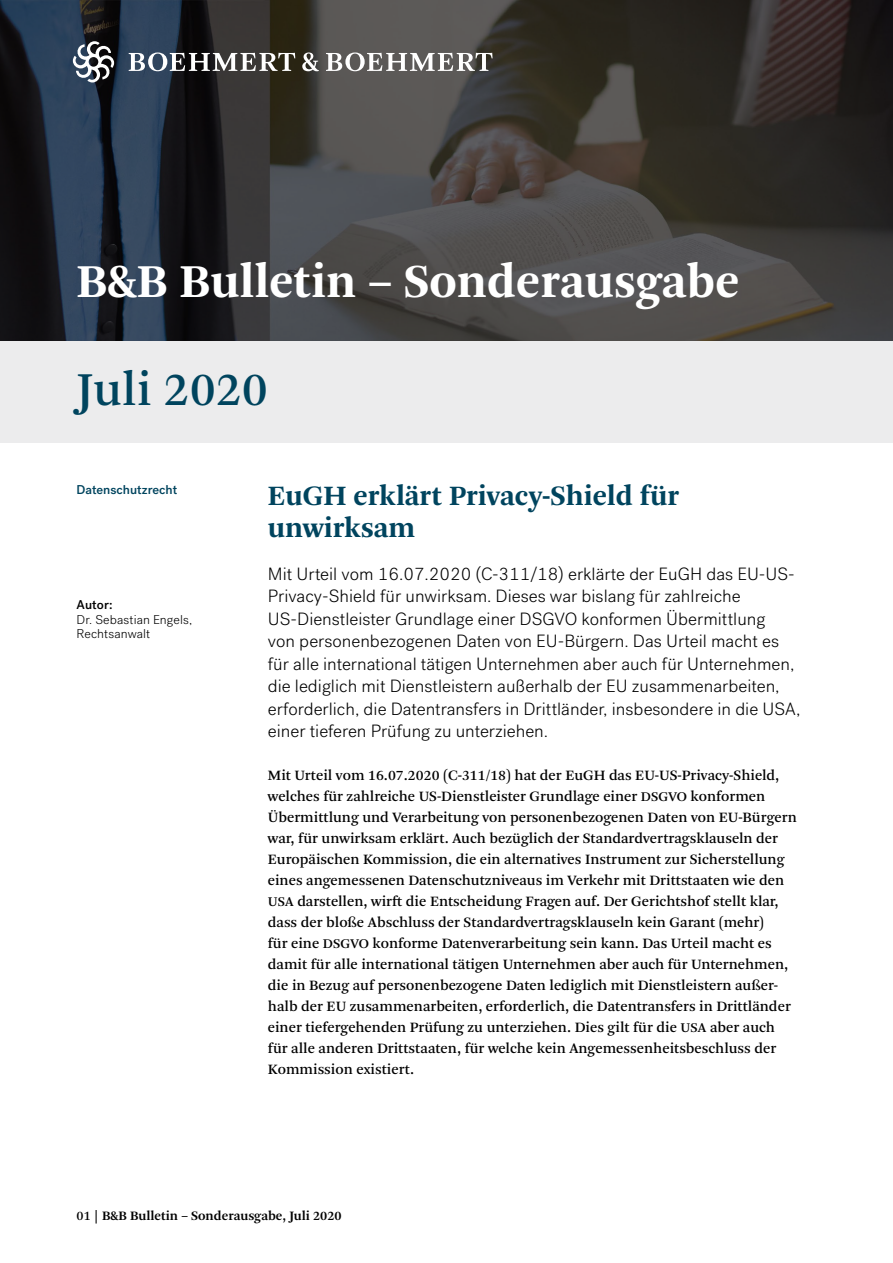
<style>
.page{position:relative;width:893px;height:1263px;background:#fff}
.page>*{position:absolute;margin:0;border:0;box-sizing:border-box;transform-origin:0 0}
.t1{font:700 49.5px "Arnhem Pro";color:#fff}
.t2{font:49.5px "Arnhem Pro";color:#00445e}
.t3{font:700 29.4px/31.8px "Arnhem Pro";color:#00445e}
.t4{font:300 17.7px/22.5px "Post Grotesk";color:#000}
.t5{font:15px/21px "Arnhem Pro";color:#000}
.t6{font:600 13.5px "Arnhem Pro";color:#000}
.t7{font:300 12.75px/14.4px "Post Grotesk";letter-spacing:.01em;color:#000}
.t8{font:500 12.75px "Post Grotesk";color:#00445e}
.t9{font:500 12.75px "Post Grotesk";letter-spacing:.005em;color:#000}
.s1{font-size:13.95px}
.s2{font-weight:400}
</style>
<div class="page">
<div style="left:0;top:340px;width:893px;height:102px;background:#ececed"></div>
<svg style="left:0;top:0;width:893px;height:340px;background:#383839"></svg>
<svg style="left:73px;top:41px;width:41px;height:41px"></svg>
<svg style="left:129px;top:52px;width:166px;height:19px"></svg>
<svg style="left:302px;top:52px;width:17px;height:19px"></svg>
<svg style="left:326px;top:52px;width:167px;height:19px"></svg>
<h1 class="t1" style="left:77px;top:249px;width:665px">B&amp;B Bulletin – Sonderausgabe</h1>
<h1 class="t2" style="left:77px;top:357px;width:193px">Juli 2020</h1>
<p class="t8" style="left:77px;top:482px;width:102px">Datenschutzrecht</p>
<p class="t9" style="left:77px;top:597px;width:38px">Autor:</p>
<p class="t7" style="left:77px;top:612px;width:117px">Dr. Sebastian Engels,<br>Rechtsanwalt</p>
<h2 class="t3" style="left:268px;top:480px;width:412px">EuGH erklärt Privacy-Shield für unwirksam</h2>
<p class="t4" style="left:268px;top:563px;width:534px">Mit Urteil vom 16.07.2020 (C-311/18) erklärte der EuGH das EU-US-Privacy-Shield für unwirksam. Dieses war bislang für zahlreiche US-Dienstleister Grundlage einer DSGVO konformen Übermittlung<br>von personenbezogenen Daten von EU-Bürgern. Das Urteil macht es für alle international tätigen Unternehmen aber auch für Unternehmen, die lediglich mit Dienstleistern außerhalb der EU zusammenarbeiten, erforderlich, die Datentransfers in Drittländer, insbesondere in die USA, einer tieferen Prüfung zu unterziehen.</p>
<p class="t5" style="left:268px;top:764px;width:530px">Mit Urteil vom 16.07.2020 (C-311/18) hat der EuGH das EU-US-Privacy-Shield, welches für zahlreiche US-Dienstleister Grundlage einer <span class="s1">DSGVO</span> konformen Übermittlung und Verarbeitung von personenbezogenen Daten von EU-Bürgern war, für unwirksam erklärt. Auch bezüglich der Standardvertragsklauseln der Europäischen Kommission, die ein alternatives Instrument zur Sicherstellung eines angemessenen Datenschutzniveaus im Verkehr mit Drittstaaten wie den <span class="s1">USA</span> darstellen, wirft die Entscheidung Fragen auf. Der Gerichtshof stellt klar, dass der bloße Abschluss der Standardvertragsklauseln kein Garant (mehr)<br>für eine <span class="s1">DSGVO</span> konforme Datenverarbeitung sein kann. Das Urteil macht es damit für alle international tätigen Unternehmen aber auch für Unternehmen, die in Bezug auf personenbezogene Daten lediglich mit Dienstleistern außer&shy;halb der EU zusammenarbeiten, erforderlich, die Datentransfers in Drittländer einer tiefergehenden Prüfung zu unterziehen. Dies gilt für die <span class="s1">USA</span> aber auch für alle anderen Drittstaaten, für welche kein Angemessenheitsbeschluss der Kommission existiert.</p>
<p class="t6" style="left:77px;top:1207px;width:267px"><span class="s2">01 |</span> B&amp;B Bulletin – Sonderausgabe, Juli 2020</p>
</div>
